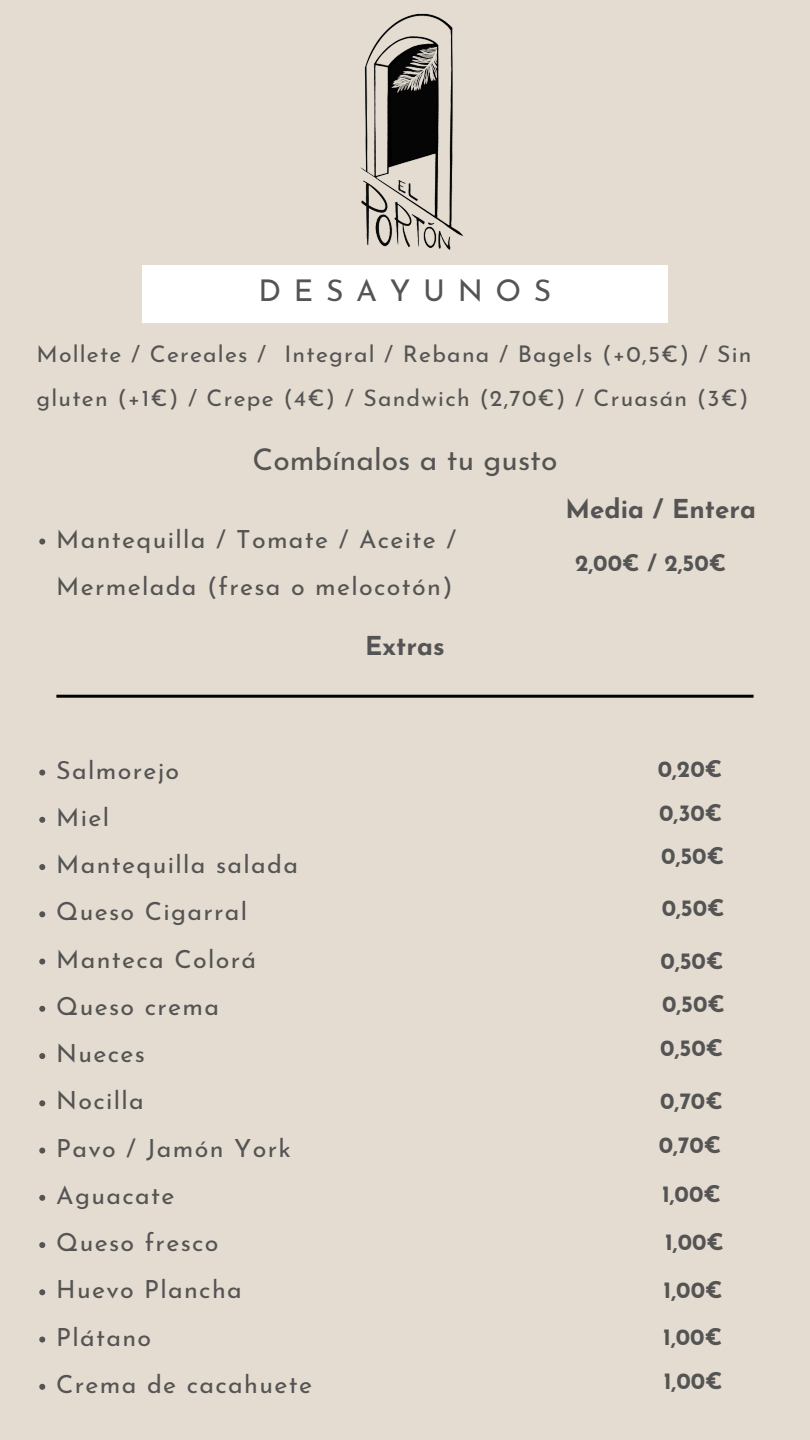
<style>
.page{position:relative;width:810px;height:1440px;background:#e4dcd1}
.page>*{position:absolute;margin:0;border:0;box-sizing:border-box;transform-origin:0 0}
.t1{font:30px "Josefin Sans";color:#545454}
.t2{font:30px "Josefin Sans";letter-spacing:.42em;color:#545454}
.t3{font:700 26px "Josefin Sans";color:#545454}
.t4{font:25px/47.2px "Josefin Sans";letter-spacing:.055em;color:#545454}
.t5{font:23px/43.5px "Josefin Sans";letter-spacing:.055em;color:#545454}
.t6{font:700 23px "Josefin Sans";color:#545454}
</style>
<div class="page">
<div style="left:142px;top:265px;width:526px;height:58px;background:#fff"></div>
<svg style="left:39px;top:770px;width:6px;height:6px"></svg>
<svg style="left:39px;top:817px;width:6px;height:6px"></svg>
<svg style="left:39px;top:864px;width:6px;height:6px"></svg>
<svg style="left:39px;top:911px;width:6px;height:6px"></svg>
<svg style="left:39px;top:959px;width:6px;height:6px"></svg>
<svg style="left:39px;top:1006px;width:6px;height:6px"></svg>
<svg style="left:39px;top:1053px;width:6px;height:6px"></svg>
<svg style="left:39px;top:1100px;width:6px;height:6px"></svg>
<svg style="left:39px;top:1148px;width:6px;height:6px"></svg>
<svg style="left:39px;top:1195px;width:6px;height:6px"></svg>
<svg style="left:39px;top:1242px;width:6px;height:6px"></svg>
<svg style="left:39px;top:1289px;width:6px;height:6px"></svg>
<svg style="left:39px;top:1337px;width:6px;height:6px"></svg>
<svg style="left:39px;top:1384px;width:6px;height:6px"></svg>
<hr style="left:56px;top:695px;width:698px;height:3px;background:#000">
<img style="left:360px;top:13px;width:104px;height:237px">
<svg style="left:39px;top:539px;width:6px;height:6px"></svg>
<p class="t2" style="left:259px;top:279px;width:294px">DESAYUNOS</p>
<p class="t5" style="left:37px;top:335px;width:717px">Mollete / Cereales / Integral / Rebana / Bagels (+0,5€) / Sin gluten (+1€) / Crepe (4€) / Sandwich (2,70€) / Cruasán (3€)</p>
<p class="t1" style="left:253px;top:447px;width:306px">Combínalos a tu gusto</p>
<h5 class="t4" style="left:56px;top:518px;width:401px">Mantequilla / Tomate / Aceite /<br>Mermelada (fresa o melocotón)</h5>
<h5 class="t3" style="left:365px;top:636px;width:81px">Extras</h5>
<h1 class="t4" style="left:56px;top:749px;width:124px">Salmorejo</h1>
<p class="t4" style="left:56px;top:796px;width:54px">Miel</p>
<h2 class="t4" style="left:56px;top:843px;width:243px">Mantequilla salada</h2>
<h3 class="t4" style="left:56px;top:890px;width:193px">Queso Cigarral</h3>
<p class="t4" style="left:56px;top:938px;width:201px">Manteca Colorá</p>
<h5 class="t4" style="left:56px;top:985px;width:164px">Queso crema</h5>
<h3 class="t4" style="left:56px;top:1032px;width:90px">Nueces</h3>
<p class="t4" style="left:56px;top:1079px;width:89px">Nocilla</p>
<p class="t4" style="left:56px;top:1127px;width:236px">Pavo / Jamón York</p>
<p class="t4" style="left:56px;top:1174px;width:120px">Aguacate</p>
<p class="t4" style="left:56px;top:1221px;width:164px">Queso fresco</p>
<p class="t4" style="left:56px;top:1268px;width:187px">Huevo Plancha</p>
<p class="t4" style="left:56px;top:1316px;width:96px">Plátano</p>
<p class="t4" style="left:56px;top:1363px;width:257px">Crema de cacahuete</p>
<h5 class="t3" style="left:566px;top:498px;width:192px">Media / Entera</h5>
<p class="t6" style="left:575px;top:554px;width:153px">2,00€ / 2,50€</p>
<p class="t6" style="left:658px;top:760px;width:66px">0,20€</p>
<p class="t6" style="left:659px;top:803px;width:65px">0,30€</p>
<p class="t6" style="left:661px;top:847px;width:65px">0,50€</p>
<p class="t6" style="left:662px;top:899px;width:65px">0,50€</p>
<p class="t6" style="left:661px;top:951px;width:65px">0,50€</p>
<h5 class="t6" style="left:662px;top:995px;width:65px">0,50€</h5>
<h5 class="t6" style="left:660px;top:1039px;width:65px">0,50€</h5>
<h5 class="t6" style="left:660px;top:1091px;width:64px">0,70€</h5>
<h5 class="t6" style="left:659px;top:1135px;width:64px">0,70€</h5>
<h5 class="t6" style="left:662px;top:1185px;width:61px">1,00€</h5>
<h5 class="t6" style="left:665px;top:1232px;width:61px">1,00€</h5>
<h5 class="t6" style="left:664px;top:1280px;width:61px">1,00€</h5>
<h5 class="t6" style="left:663px;top:1328px;width:61px">1,00€</h5>
<h5 class="t6" style="left:664px;top:1372px;width:61px">1,00€</h5>
</div>
